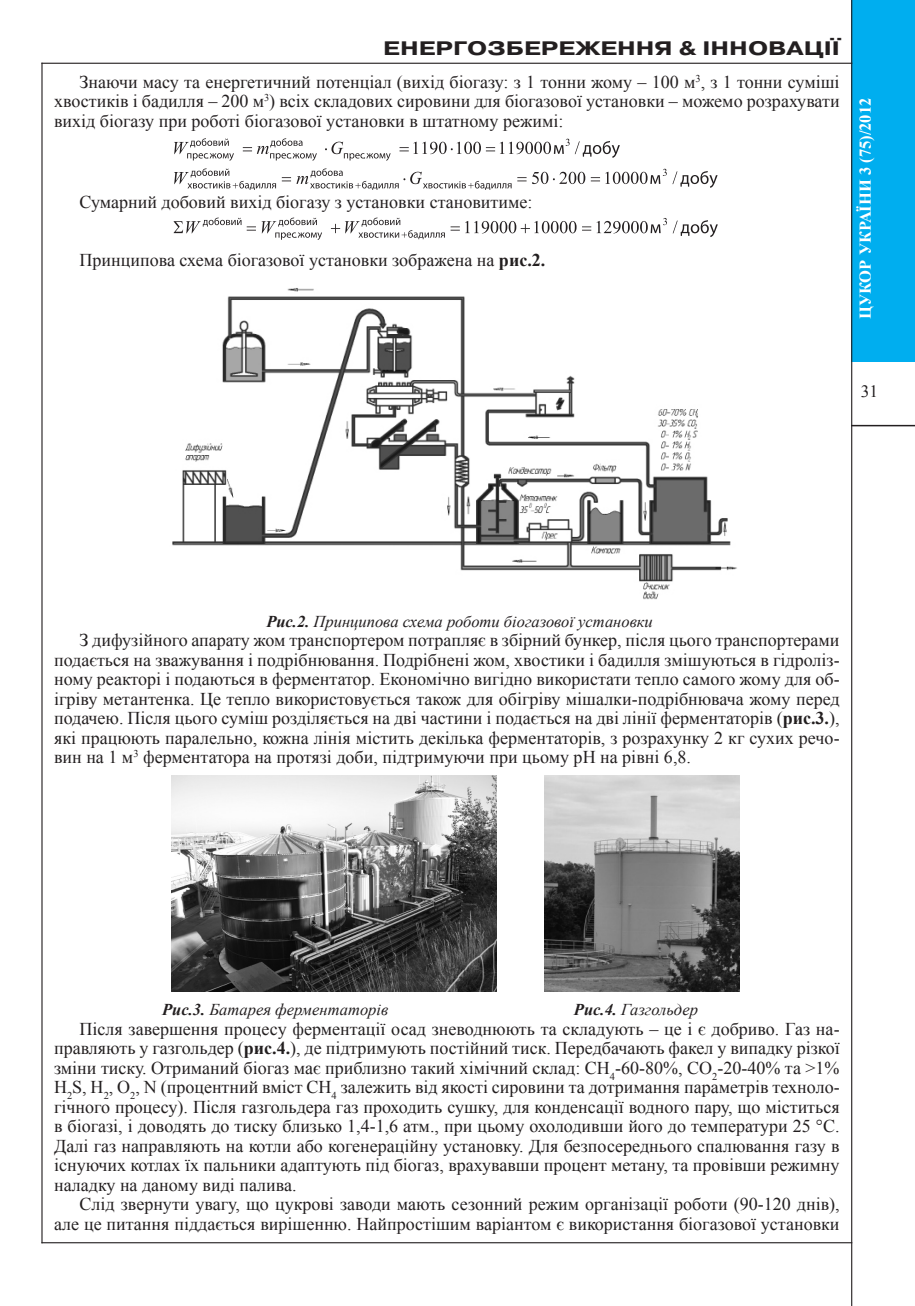
<style>
.page{position:relative;width:915px;height:1306px;background:#fff}
.page>*{position:absolute;margin:0;border:0;box-sizing:border-box;transform-origin:0 0}
.колонтитул{font:700 19.5px "Pragmatica C";color:#231f20;scale:1.3 1}
.Текст{font:18px/19.5px "Times New Roman";color:#231f20;text-align:justify}
.t1{font:17.25px "Times New Roman";color:#231f20}
.Рис{font:italic 16.5px "Times New Roman";color:#231f20}
.t2{font:700 16.5px "Times New Roman";color:#fff}
.s1{font-weight:700}
</style>
<div class="page">
<div style="left:850px;top:0;width:64px;height:362px;background:#00aeef"></div>
<hr style="left:850px;top:425px;width:64px;height:1px;background:#231f20">
<hr style="left:41px;top:63px;width:2px;height:1180px;background:#231f20">
<hr style="left:850px;top:0;width:2px;height:1305px;background:#231f20">
<hr style="left:41px;top:63px;width:811px;height:1px;background:#231f20">
<hr style="left:41px;top:1242px;width:811px;height:1px;background:#231f20">
<svg style="left:174px;top:138px;width:60px;height:23px"></svg>
<svg style="left:399px;top:139px;width:220px;height:19px"></svg>
<svg style="left:325px;top:142px;width:65px;height:19px"></svg>
<svg style="left:243px;top:138px;width:74px;height:23px"></svg>
<svg style="left:672px;top:171px;width:45px;height:17px"></svg>
<svg style="left:517px;top:169px;width:149px;height:15px"></svg>
<svg style="left:282px;top:168px;width:229px;height:22px"></svg>
<svg style="left:174px;top:168px;width:102px;height:22px"></svg>
<svg style="left:672px;top:220px;width:45px;height:17px"></svg>
<svg style="left:582px;top:218px;width:84px;height:15px"></svg>
<svg style="left:465px;top:221px;width:111px;height:12px"></svg>
<svg style="left:450px;top:226px;width:9px;height:5px"></svg>
<svg style="left:173px;top:217px;width:149px;height:23px"></svg>
<svg style="left:331px;top:217px;width:113px;height:22px"></svg>
<img style="left:172px;top:288px;width:565px;height:311px">
<img style="left:171px;top:775px;width:325px;height:216px">
<img style="left:544px;top:776px;width:195px;height:215px">
<p class="колонтитул" style="left:383px;top:38px;width:352px">ЕНЕРГОЗБЕРЕЖЕННЯ &amp; ІННОВАЦІЇ</p>
<p class="Текст" style="left:54px;top:72px;width:786px;text-indent:26px">Знаючи масу та енергетичний потенціал (вихід біогазу: з 1 тонни жому – 100 м<sup>3</sup>, з 1 тонни суміші хвостиків і бадилля – 200 м<sup>3</sup>) всіх складових сировини для біогазової установки – можемо розрахувати вихід біогазу при роботі біогазової установки в штатному режимі:</p>
<p class="Текст" style="left:80px;top:192px;width:454px">Сумарний добовий вихід біогазу з установки становитиме:</p>
<p class="Текст" style="left:80px;top:250px;width:467px">Принципова схема біогазової установки зображена на <span class="s1">рис.2.</span></p>
<p class="t2" style="left:853px;top:319px;width:223px;rotate:-90deg">ЦУКОР УКРАЇНИ 3 (75)/2012</p>
<p class="t1" style="left:860px;top:380px;width:19px">31</p>
<p class="Рис" style="left:266px;top:609px;width:388px"><span class="s1">Рис.2.</span> Принципова схема роботи біогазової установки</p>
<p class="Текст" style="left:54px;top:630px;width:786px;text-indent:26px">З дифузійного апарату жом транспортером потрапляє в збірний бункер, після цього транспортерами подається на зважування і подрібнювання. Подрібнені жом, хвостики і бадилля змішуються в гідроліз&shy;ному реакторі і подаються в ферментатор. Економічно вигідно використати тепло самого жому для об&shy;ігріву метантенка. Це тепло використовується також для обігріву мішалки-подрібнювача жому перед подачею. Після цього суміш розділяється на дві частини і подається на дві лінії ферментаторів (<span class="s1">рис.3.</span>), які працюють паралельно, кожна лінія містить декілька ферментаторів, з розрахунку 2 кг сухих речо&shy;вин на 1 м<sup>3</sup> ферментатора на протязі доби, підтримуючи при цьому рН на рівні 6,8.</p>
<p class="Рис" style="left:162px;top:998px;width:227px"><span class="s1">Рис.3.</span> Батарея ферментаторів</p>
<p class="Рис" style="left:573px;top:998px;width:125px"><span class="s1">Рис.4.</span> Газгольдер</p>
<p class="Текст" style="left:54px;top:1018px;width:786px;text-indent:26px">Після завершення процесу ферментації осад зневоднюють та складують – це і є добриво. Газ на&shy;правляють у газгольдер (<span class="s1">рис.4.</span>), де підтримують постійний тиск. Передбачають факел у випадку різкої зміни тиску. Отриманий біогаз має приблизно такий хімічний склад: CH<sub>4</sub>-60-80%, CO<sub>2</sub>-20-40% та &gt;1% H<sub>2</sub>S, H<sub>2</sub>, O<sub>2</sub>, N (процентний вміст CH<sub>4</sub> залежить від якості сировини та дотримання параметрів техноло&shy;гічного процесу). Після газгольдера газ проходить сушку, для конденсації водного пару, що міститься в біогазі, і доводять до тиску близько 1,4-1,6 атм., при цьому охолодивши його до температури 25 °С.<br>Далі газ направляють на котли або когенераційну установку. Для безпосереднього спалювання газу в існуючих котлах їх пальники адаптують під біогаз, врахувавши процент метану, та провівши режимну наладку на даному виді палива.</p>
<p class="Текст" style="left:54px;top:1194px;width:786px;text-align:right">Слід звернути увагу, що цукрові заводи мають сезонний режим організації роботи (90-120 днів), але це питання піддається вирішенню. Найпростішим варіантом є використання біогазової установки</p>
</div>
